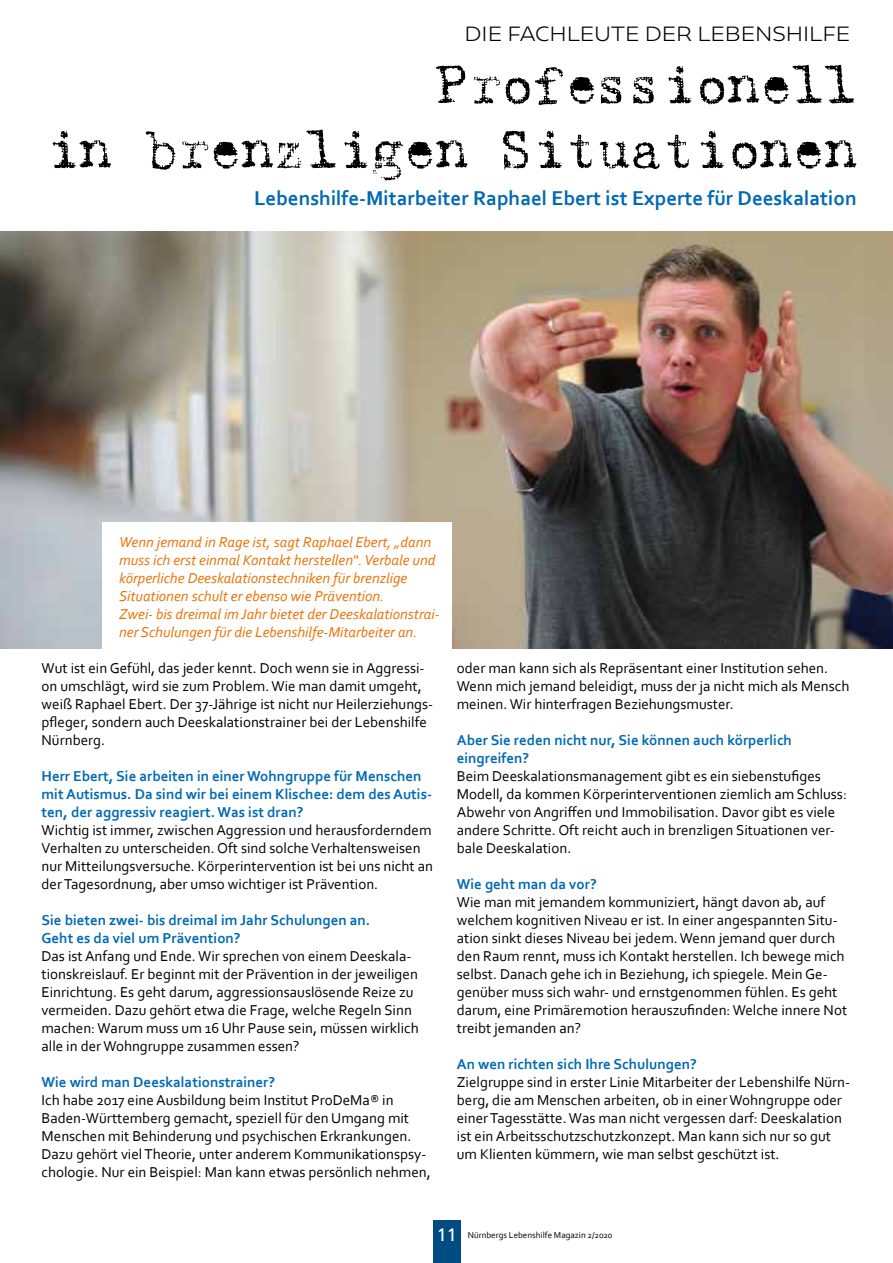
<style>
.page{position:relative;width:893px;height:1263px;background:#fff}
.page>*{position:absolute;margin:0;border:0;box-sizing:border-box;transform-origin:0 0}
.t1{font:54px/64.8px "Armenschrift";color:#000;text-align:right}
.t2{font:700 21px "Corbel";color:#006ab3}
.t3{font:300 18px "Caprina";color:#000}
.t4{font:15px/18px "Corbel";color:#000}
.t5{font:700 15px/18px "Corbel";color:#006ab3}
.t6{font:italic 15px/18px "Corbel";color:#ec7206}
.t7{font:9px "Corbel";color:#000}
.s1{font-family:"Frutiger";font-size:18px;color:#fff}
</style>
<div class="page">
<div style="left:433px;top:1220px;width:27px;height:43px;background:#004c82"></div>
<img style="left:0;top:232px;width:893px;height:416px">
<div style="left:103px;top:522px;width:349px;height:137px;background:#fff"></div>
<p class="t3" style="left:465px;top:21px;width:387px">DIE FACHLEUTE DER LEBENSHILFE</p>
<h1 class="t1" style="left:47px;top:57px;width:812px">Professionell<br>in brenzligen Situationen</h1>
<h2 class="t2" style="left:254px;top:185px;width:604px">Lebenshilfe-Mitarbeiter Raphael Ebert ist Experte für Deeskalation</h2>
<p class="t6" style="left:119px;top:532px;width:322px">Wenn jemand in Rage ist, sagt Raphael Ebert, „dann muss ich erst einmal Kontakt herstellen“. Verbale und körperliche Deeskalationstechniken für brenzlige Situationen schult er ebenso wie Prävention.<br>Zwei- bis dreimal im Jahr bietet der Deeskalationstrai&shy;ner Schulungen für die Lebenshilfe-Mitarbeiter an.</p>
<p class="t4" style="left:42px;top:658px;width:393px">Wut ist ein Gefühl, das jeder kennt. Doch wenn sie in Aggressi&shy;on umschlägt, wird sie zum Problem. Wie man damit umgeht, weiß Raphael Ebert. Der 37-Jährige ist nicht nur Heilerziehungs&shy;pfleger, sondern auch Deeskalationstrainer bei der Lebenshilfe Nürnberg.</p>
<p class="t5" style="left:42px;top:766px;width:392px">Herr Ebert, Sie arbeiten in einer Wohngruppe für Menschen mit Autismus. Da sind wir bei einem Klischee: dem des Autis&shy;ten, der aggressiv reagiert. Was ist dran?</p>
<p class="t4" style="left:42px;top:820px;width:393px">Wichtig ist immer, zwischen Aggression und herausforderndem Verhalten zu unterscheiden. Oft sind solche Verhaltensweisen nur Mitteilungsversuche. Körperintervention ist bei uns nicht an der Tagesordnung, aber umso wichtiger ist Prävention.</p>
<p class="t5" style="left:42px;top:910px;width:330px">Sie bieten zwei- bis dreimal im Jahr Schulungen an.<br>Geht es da viel um Prävention?</p>
<p class="t4" style="left:42px;top:946px;width:379px">Das ist Anfang und Ende. Wir sprechen von einem Deeskala&shy;tionskreislauf. Er beginnt mit der Prävention in der jeweiligen Einrichtung. Es geht darum, aggressionsauslösende Reize zu vermeiden. Dazu gehört etwa die Frage, welche Regeln Sinn machen: Warum muss um 16 Uhr Pause sein, müssen wirklich alle in der Wohngruppe zusammen essen?</p>
<p class="t5" style="left:42px;top:1072px;width:235px">Wie wird man Deeskalationstrainer?</p>
<p class="t4" style="left:42px;top:1090px;width:391px">Ich habe 2017 eine Ausbildung beim Institut ProDeMa® in Baden-Württemberg gemacht, speziell für den Umgang mit Menschen mit Behinderung und psychischen Erkrankungen.<br>Dazu gehört viel Theorie, unter anderem Kommunikationspsy&shy;chologie. Nur ein Beispiel: Man kann etwas persönlich nehmen,</p>
<p class="t4" style="left:457px;top:658px;width:394px">oder man kann sich als Repräsentant einer Institution sehen.<br>Wenn mich jemand beleidigt, muss der ja nicht mich als Mensch meinen. Wir hinterfragen Beziehungsmuster.</p>
<p class="t5" style="left:457px;top:730px;width:337px">Aber Sie reden nicht nur, Sie können auch körperlich eingreifen?</p>
<p class="t4" style="left:457px;top:766px;width:392px">Beim Deeskalationsmanagement gibt es ein siebenstufiges Modell, da kommen Körperinterventionen ziemlich am Schluss:<br>Abwehr von Angriffen und Immobilisation. Davor gibt es viele andere Schritte. Oft reicht auch in brenzligen Situationen ver&shy;bale Deeskalation.</p>
<p class="t5" style="left:457px;top:874px;width:142px">Wie geht man da vor?</p>
<p class="t4" style="left:457px;top:892px;width:392px">Wie man mit jemandem kommuniziert, hängt davon ab, auf welchem kognitiven Niveau er ist. In einer angespannten Situ&shy;ation sinkt dieses Niveau bei jedem. Wenn jemand quer durch den Raum rennt, muss ich Kontakt herstellen. Ich bewege mich selbst. Danach gehe ich in Beziehung, ich spiegele. Mein Ge&shy;genüber muss sich wahr- und ernstgenommen fühlen. Es geht darum, eine Primäremotion herauszufinden: Welche innere Not treibt jemanden an?</p>
<p class="t5" style="left:457px;top:1054px;width:241px">An wen richten sich Ihre Schulungen?</p>
<p class="t4" style="left:457px;top:1072px;width:395px">Zielgruppe sind in erster Linie Mitarbeiter der Lebenshilfe Nürn&shy;berg, die am Menschen arbeiten, ob in einer Wohngruppe oder einer Tagesstätte. Was man nicht vergessen darf: Deeskalation ist ein Arbeitsschutzschutzkonzept. Man kann sich nur so gut um Klienten kümmern, wie man selbst geschützt ist.</p>
<p class="t7" style="left:437px;top:1229px;width:177px"><span class="s1">11</span> Nürnbergs Lebenshilfe Magazin 2/2020</p>
</div>
